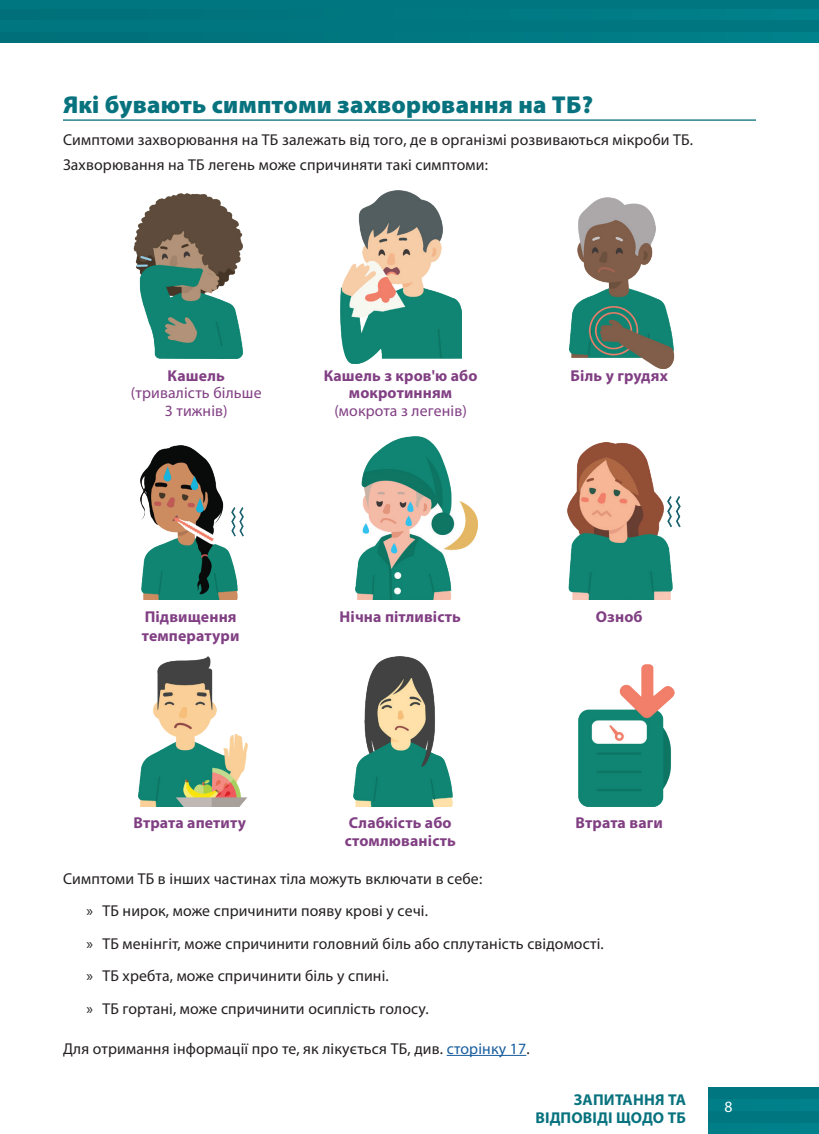
<style>
.page{position:relative;width:819px;height:1134px;background:#fff}
.page>*{position:absolute;margin:0;border:0;box-sizing:border-box;transform-origin:0 0}
.t1{font:900 24.5px "Myriad Pro";letter-spacing:.01em;color:#08737e}
.t2{font:15.75px/32.4px "Myriad Pro";letter-spacing:.01em;color:#231f20}
.t3{font:700 15.75px/17.5px "Myriad Pro";letter-spacing:.01em;color:#813f83;text-align:center}
.t4{font:15.75px/17.5px "Myriad Pro";letter-spacing:.01em;color:#813f83;text-align:center}
.t5{font:700 15.75px/17.5px "Myriad Pro";letter-spacing:.01em;color:#08737e;text-align:right}
.t6{font:15.75px "Myriad Pro";color:#fff}
.s1{font-size:17.5px;color:#fff}
.s2{font-weight:700}
.s3{font-weight:400;font-size:17.5px;color:#fff}
.s4{color:#175d9e}
</style>
<div class="page">
<hr style="left:63px;top:119px;width:693px;height:2px;background:#08737e">
<hr style="left:447px;top:1055px;width:79px;height:1px;background:#175d9e">
<img style="left:133px;top:193px;width:109px;height:165px">
<img style="left:341px;top:191px;width:121px;height:172px">
<img style="left:569px;top:198px;width:106px;height:171px">
<img style="left:140px;top:445px;width:104px;height:155px">
<img style="left:356px;top:437px;width:122px;height:163px">
<img style="left:568px;top:443px;width:113px;height:157px">
<img style="left:138px;top:657px;width:109px;height:150px">
<img style="left:353px;top:656px;width:100px;height:151px">
<img style="left:579px;top:665px;width:96px;height:141px">
<div style="left:708px;top:1088px;width:111px;height:35px;background:#007680"></div>
<div style="left:708px;top:1123px;width:111px;height:11px;background:#008089"></div>
<div style="left:708px;top:1100px;width:111px;height:10px;background:#008089"></div>
<div style="left:0;top:0;width:819px;height:32px;background:#007680"></div>
<div style="left:0;top:32px;width:819px;height:11px;background:#007781"></div>
<div style="left:0;top:9px;width:819px;height:10px;background:#007781"></div>
<h1 class="t1" style="left:63px;top:91px;width:532px">Які бувають симптоми захворювання на ТБ?</h1>
<p class="t2" style="left:63px;top:127px;width:632px;line-height:24.5px">Симптоми захворювання на ТБ залежать від того, де в організмі розвиваються мікроби ТБ.<br>Захворювання на ТБ легень може спричиняти такі симптоми:</p>
<p class="t4" style="left:131px;top:366px;width:132px"><span class="s1">»</span><span class="s2">Кашель </span>(тривалість більше<br>3 тижнів)</p>
<p class="t3" style="left:324px;top:366px;width:155px">Кашель з кров'ю або мокротинням</p>
<p class="t4" style="left:334px;top:401px;width:134px">(мокрота з легенів)</p>
<p class="t3" style="left:563px;top:366px;width:107px"><span class="s3">»</span>Біль у грудях</p>
<p class="t3" style="left:137px;top:607px;width:104px;line-height:18.9px"><span class="s3">»</span>Підвищення температури</p>
<p class="t3" style="left:332px;top:608px;width:131px"><span class="s3">»</span>Нічна пітливість</p>
<p class="t3" style="left:588px;top:608px;width:56px"><span class="s3">»</span>Озноб</p>
<p class="t3" style="left:126px;top:814px;width:122px"><span class="s3">»</span>Втрата апетиту</p>
<p class="t3" style="left:341px;top:814px;width:116px;text-align:left"><span class="s3">»</span>Слабкість або стомлюваність</p>
<p class="t3" style="left:568px;top:814px;width:97px"><span class="s3">»</span>Втрата ваги</p>
<p class="t2" style="left:87px;top:862px;width:519px;text-indent:-24px">Симптоми ТБ в інших частинах тіла можуть включати в себе:<br>» ТБ нирок, може спричинити появу крові у сечі.<br>» ТБ менінгіт, може спричинити головний біль або сплутаність свідомості. » ТБ хребта, може спричинити біль у спині.<br>» ТБ гортані, може спричинити осиплість голосу.</p>
<p class="t2" style="left:63px;top:1032px;width:468px">Для отримання інформації про те, як лікується ТБ, див. <span class="s4">сторінку 17</span>.</p>
<p class="t5" style="left:535px;top:1091px;width:152px">ЗАПИТАННЯ ТА<br>ВІДПОВІДІ ЩОДО ТБ</p>
<p class="t6" style="left:724px;top:1097px;width:10px">8</p>
</div>
